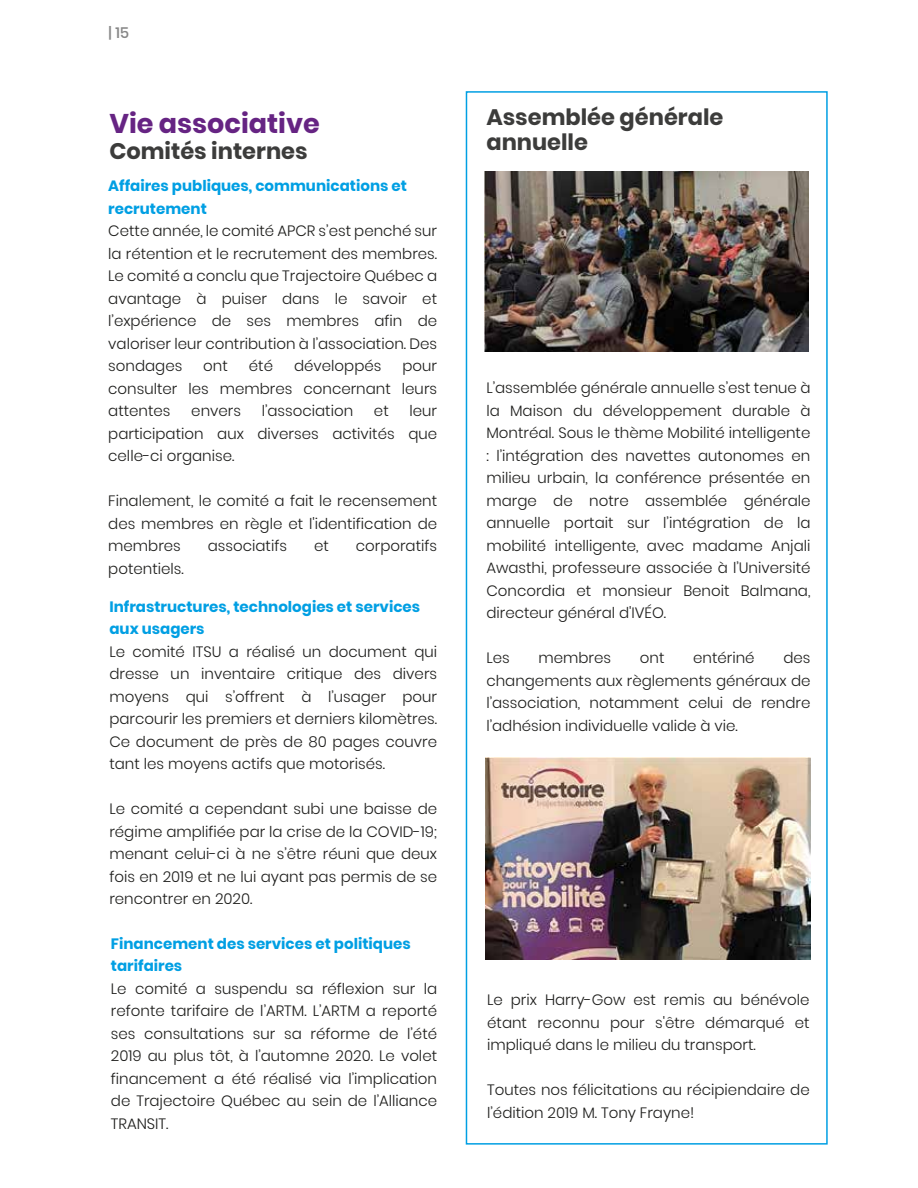
<style>
.page{position:relative;width:918px;height:1188px;background:#fff}
.page>*{position:absolute;margin:0;border:0;box-sizing:border-box;transform-origin:0 0}
.t1{font:700 27px "Poppins";color:#662483}
.t2{font:700 22.5px/25.5px "Poppins";color:#3c3c3b}
.t3{font:300 15px/22.5px "Poppins";color:#1d1d1b;text-align:justify}
.t4{font:700 15px/22.5px "Poppins";color:#009fe3}
.t5{font:500 15px "Poppins";color:#878787}
</style>
<div class="page">
<div style="left:466px;top:91px;width:362px;height:1054px;border:2px solid #009fe3"></div>
<img style="left:484px;top:171px;width:324px;height:180px">
<img style="left:486px;top:758px;width:324px;height:202px">
<p class="t5" style="left:108px;top:24px;width:22px">| 15</p>
<h1 class="t1" style="left:109px;top:108px;width:212px">Vie associative</h1>
<h2 class="t2" style="left:109px;top:138px;width:200px">Comités internes</h2>
<p class="t4" style="left:108px;top:175px;width:300px">Affaires publiques, communications et recrutement</p>
<p class="t3" style="left:108px;top:220px;width:330px">Cette année, le comité APCR s’est penché sur la rétention et le recrutement des membres.<br>Le comité a conclu que Trajectoire Québec a avantage à puiser dans le savoir et l’expérience de ses membres afin de valoriser leur contribution à l’association. Des sondages</p>
<p class="t3" style="left:203px;top:355px;width:26px">ont</p>
<p class="t3" style="left:249px;top:355px;width:26px">été</p>
<p class="t3" style="left:294px;top:355px;width:89px">développés</p>
<p class="t3" style="left:108px;top:355px;width:330px;text-indent:294px">pour consulter les membres concernant leurs attentes</p>
<p class="t3" style="left:191px;top:400px;width:51px">envers</p>
<p class="t3" style="left:262px;top:400px;width:93px">l’association</p>
<p class="t3" style="left:374px;top:400px;width:16px">et</p>
<p class="t3" style="left:108px;top:400px;width:330px;text-indent:301px">leur participation aux diverses activités que celle-ci organise.</p>
<p class="t3" style="left:108px;top:490px;width:330px">Finalement, le comité a fait le recensement des membres en règle et l'identification de membres</p>
<p class="t3" style="left:208px;top:535px;width:81px">associatifs</p>
<p class="t3" style="left:314px;top:535px;width:16px">et</p>
<p class="t3" style="left:356px;top:535px;width:83px">corporatifs</p>
<p class="t3" style="left:108px;top:557px;width:77px">potentiels.</p>
<p class="t4" style="left:109px;top:596px;width:312px">Infrastructures, technologies et services aux usagers</p>
<p class="t3" style="left:109px;top:641px;width:329px">Le comité ITSU a réalisé un document qui dresse un inventaire critique des divers moyens qui s’offrent à l’usager pour parcourir les premiers et derniers kilomètres.<br>Ce document de près de 80 pages couvre tant les moyens actifs que motorisés.</p>
<p class="t3" style="left:109px;top:798px;width:329px">Le comité a cependant subi une baisse de régime amplifiée par la crise de la COVID-19; menant celui-ci à ne s’être réuni que deux fois en 2019 et ne lui ayant pas permis de se rencontrer en 2020.</p>
<p class="t4" style="left:111px;top:933px;width:301px">Financement des services et politiques tarifaires</p>
<p class="t3" style="left:111px;top:978px;width:328px">Le comité a suspendu sa réflexion sur la refonte tarifaire de l’ARTM. L’ARTM a reporté ses consultations sur sa réforme de l’été 2019 au plus tôt, à l’automne 2020. Le volet financement a été réalisé via l’implication de Trajectoire Québec au sein de l’Alliance TRANSIT.</p>
<h2 class="t2" style="left:486px;top:104px;width:239px">Assemblée générale annuelle</h2>
<p class="t3" style="left:486px;top:377px;width:326px">L’assemblée générale annuelle s’est tenue à la Maison du développement durable à Montréal. Sous le thème Mobilité intelligente : l’intégration des navettes autonomes en milieu urbain, la conférence présentée en marge de notre assemblée générale annuelle portait sur l’intégration de la mobilité intelligente, avec madame Anjali Awasthi, professeure associée à l’Université Concordia et monsieur Benoit Balmana, directeur général d'IVÉO.</p>
<p class="t3" style="left:486px;top:647px;width:25px">Les</p>
<p class="t3" style="left:538px;top:647px;width:74px">membres</p>
<p class="t3" style="left:640px;top:647px;width:26px">ont</p>
<p class="t3" style="left:693px;top:647px;width:63px">entériné</p>
<p class="t3" style="left:486px;top:647px;width:326px;text-indent:297px">des changements aux règlements généraux de l’association, notamment celui de rendre l’adhésion individuelle valide à vie.</p>
<p class="t3" style="left:487px;top:989px;width:324px">Le prix Harry-Gow est remis au bénévole étant reconnu pour s'être démarqué et impliqué dans le milieu du transport.</p>
<p class="t3" style="left:487px;top:1079px;width:324px">Toutes nos félicitations au récipiendaire de l’édition 2019 M. Tony Frayne!</p>
</div>
